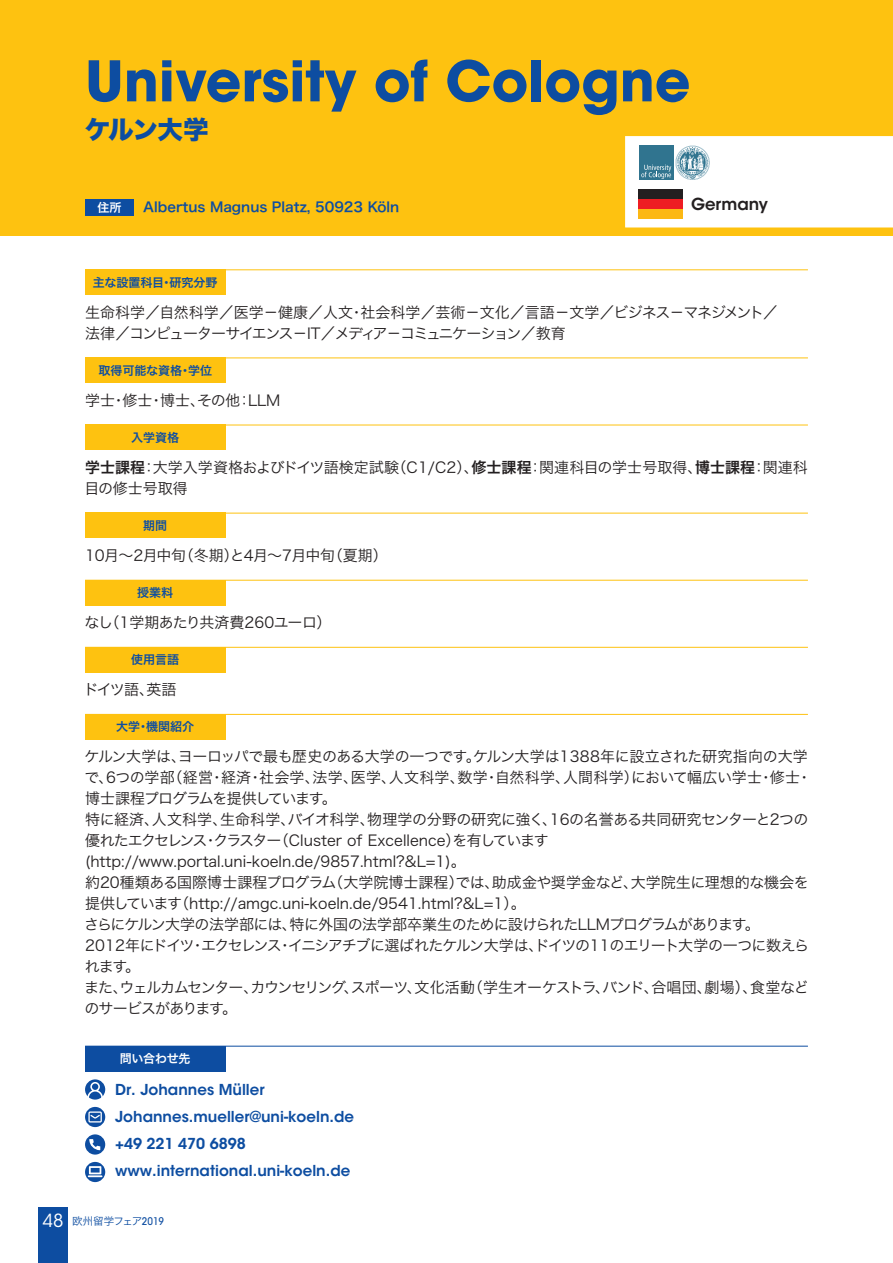
<style>
.page{position:relative;width:893px;height:1263px;background:#fff}
.page>*{position:absolute;margin:0;border:0;box-sizing:border-box;transform-origin:0 0}
.t1{font:700 55.5px "ITC Avant Garde Std";color:#0d4da1}
.t2{font:25.5px "Hira Kaku Std N W8";letter-spacing:-.035em;color:#0d4da1}
.t3{font:600 16.5px "ITC Avant Garde Std";color:#231f20}
.t4{font:15px/21px "Hira Kaku Std N W3";letter-spacing:-.025em;color:#231f20}
.t5{font:600 15px/27px "ITC Avant Garde Std";color:#0d4da1}
.t6{font:15px/21px "Hira Kaku Std N W3";letter-spacing:-.07em;color:#231f20}
.t7{font:15px/21px "Hira Kaku Std N W3";letter-spacing:.005em;color:#231f20}
.t8{font:15px "Hira Kaku Std N W3";color:#231f20}
.t9{font:13.5px "Hira Kaku Std N W6";color:#0d4da1}
.t10{font:12px "Hira Kaku Std N W6";color:#0d4da1}
.t11{font:12px "Hira Kaku Std N W6";letter-spacing:-.02em;color:#fff}
.t12{font:10.5px "Hira Kaku Std N W3";letter-spacing:-.035em;color:#0d4da1}
.s1{font-family:"Hira Kaku Std N W6"}
.s2{font-family:"ITC Avant Garde Std";font-size:18px;color:#fff}
.s3{font-family:"ITC Avant Garde Std";font-weight:500;font-stretch:condensed}
</style>
<div class="page">
<div style="left:38px;top:1208px;width:30px;height:55px;background:#0d4da1"></div>
<div style="left:0;top:0;width:893px;height:236px;background:#fec210"></div>
<hr style="left:85px;top:269px;width:723px;height:1px;background:#fec210">
<div style="left:85px;top:269px;width:140px;height:26px;background:#fec210"></div>
<hr style="left:85px;top:714px;width:723px;height:1px;background:#fec210">
<div style="left:85px;top:714px;width:140px;height:25px;background:#fec210"></div>
<hr style="left:85px;top:357px;width:723px;height:1px;background:#fec210">
<div style="left:85px;top:357px;width:140px;height:26px;background:#fec210"></div>
<hr style="left:85px;top:425px;width:723px;height:1px;background:#fec210">
<div style="left:85px;top:425px;width:140px;height:25px;background:#fec210"></div>
<hr style="left:85px;top:513px;width:723px;height:1px;background:#fec210">
<div style="left:85px;top:513px;width:140px;height:25px;background:#fec210"></div>
<hr style="left:85px;top:580px;width:723px;height:1px;background:#fec210">
<div style="left:85px;top:580px;width:140px;height:25px;background:#fec210"></div>
<hr style="left:85px;top:647px;width:723px;height:1px;background:#fec210">
<div style="left:85px;top:647px;width:140px;height:25px;background:#fec210"></div>
<div style="left:85px;top:199px;width:49px;height:16px;background:#0d4da1"></div>
<hr style="left:85px;top:1046px;width:723px;height:1px;background:#0d4da1">
<div style="left:85px;top:1046px;width:140px;height:25px;background:#0d4da1"></div>
<svg style="left:85px;top:1079px;width:20px;height:20px"></svg>
<svg style="left:87px;top:1082px;width:16px;height:16px"></svg>
<svg style="left:85px;top:1107px;width:20px;height:20px"></svg>
<svg style="left:88px;top:1111px;width:14px;height:11px"></svg>
<div style="left:85px;top:1134px;width:20px;height:20px;background:#0d4da1;border-radius:50%"></div>
<svg style="left:89px;top:1139px;width:11px;height:11px"></svg>
<svg style="left:85px;top:1162px;width:20px;height:20px"></svg>
<svg style="left:88px;top:1166px;width:14px;height:11px"></svg>
<svg style="left:625px;top:136px;width:268px;height:92px;background:#f1f5f5"></svg>
<div style="left:638px;top:199px;width:45px;height:10px;background:#ee1d23"></div>
<div style="left:638px;top:189px;width:45px;height:10px;background:#231f20"></div>
<div style="left:638px;top:209px;width:45px;height:10px;background:#fcb814"></div>
<h1 class="t1" style="left:85px;top:45px;width:607px">University of Cologne</h1>
<h2 class="t2" style="left:85px;top:116px;width:125px">ケルン大学</h2>
<p class="t11" style="left:97px;top:198px;width:25px">住所</p>
<p class="t9" style="left:143px;top:197px;width:257px">Albertus Magnus Platz, 50923 Köln</p>
<p class="t3" style="left:691px;top:193px;width:78px">Germany</p>
<p class="t10" style="left:93px;top:273px;width:126px">主な設置科目・研究分野</p>
<p class="t6" style="left:85px;top:301px;width:694px">生命科学／自然科学／医学－健康／人文・社会科学／芸術－文化／言語－文学／ビジネス－マネジメント／法律／コンピューターサイエンス－IT／メディア－コミュニケーション／教育</p>
<p class="t10" style="left:98px;top:361px;width:115px">取得可能な資格・学位</p>
<p class="t8" style="left:85px;top:389px;width:197px">学士・修士・博士、その他：LLM</p>
<p class="t10" style="left:131px;top:428px;width:49px">入学資格</p>
<p class="t7" style="left:84px;top:456px;width:725px"><span class="s1">学士課程</span>：大学入学資格およびドイツ語検定試験（C1/C2）、<span class="s1">修士課程</span>：関連科目の学士号取得、<span class="s1">博士課程</span>：関連科目の修士号取得</p>
<p class="t10" style="left:143px;top:516px;width:25px">期間</p>
<p class="t4" style="left:85px;top:545px;width:304px">10月～2月中旬（冬期）と4月～7月中旬（夏期）</p>
<p class="t10" style="left:137px;top:583px;width:37px">授業料</p>
<p class="t4" style="left:85px;top:612px;width:248px">なし（1学期あたり共済費260ユーロ）</p>
<p class="t10" style="left:131px;top:650px;width:49px">使用言語</p>
<p class="t4" style="left:83px;top:679px;width:95px">ドイツ語、英語</p>
<p class="t10" style="left:116px;top:717px;width:79px">大学・機関紹介</p>
<p class="t4" style="left:84px;top:746px;width:729px">ケルン大学は、ヨーロッパで最も歴史のある大学の一つです。ケルン大学は1388年に設立された研究指向の大学で、6つの学部（経営・経済・社会学、法学、医学、人文科学、数学・自然科学、人間科学）において幅広い学士・修士・博士課程プログラムを提供しています。<br>特に経済、人文科学、生命科学、バイオ科学、物理学の分野の研究に強く、16の名誉ある共同研究センターと2つの優れたエクセレンス・クラスター（Cluster of Excellence）を有しています(http://www.portal.uni-koeln.de/9857.html?&amp;L=1)。<br>約20種類ある国際博士課程プログラム（大学院博士課程）では、助成金や奨学金など、大学院生に理想的な機会を提供しています（http://amgc.uni-koeln.de/9541.html?&amp;L=1）。<br>さらにケルン大学の法学部には、特に外国の法学部卒業生のために設けられたLLMプログラムがあります。<br>2012年にドイツ・エクセレンス・イニシアチブに選ばれたケルン大学は、ドイツの11のエリート大学の一つに数えられます。<br>また、ウェルカムセンター、カウンセリング、スポーツ、文化活動（学生オーケストラ、バンド、合唱団、劇場）、食堂などのサービスがあります。</p>
<p class="t11" style="left:120px;top:1049px;width:72px">問い合わせ先</p>
<p class="t5" style="left:115px;top:1076px;width:240px">Dr. Johannes Müller<br>Johannes.mueller@uni-koeln.de +49 221 470 6898 www.international.uni-koeln.de</p>
<p class="t12" style="left:43px;top:1213px;width:123px"><span class="s2">48</span> 欧州留学フェア<span class="s3">2019</span></p>
</div>
